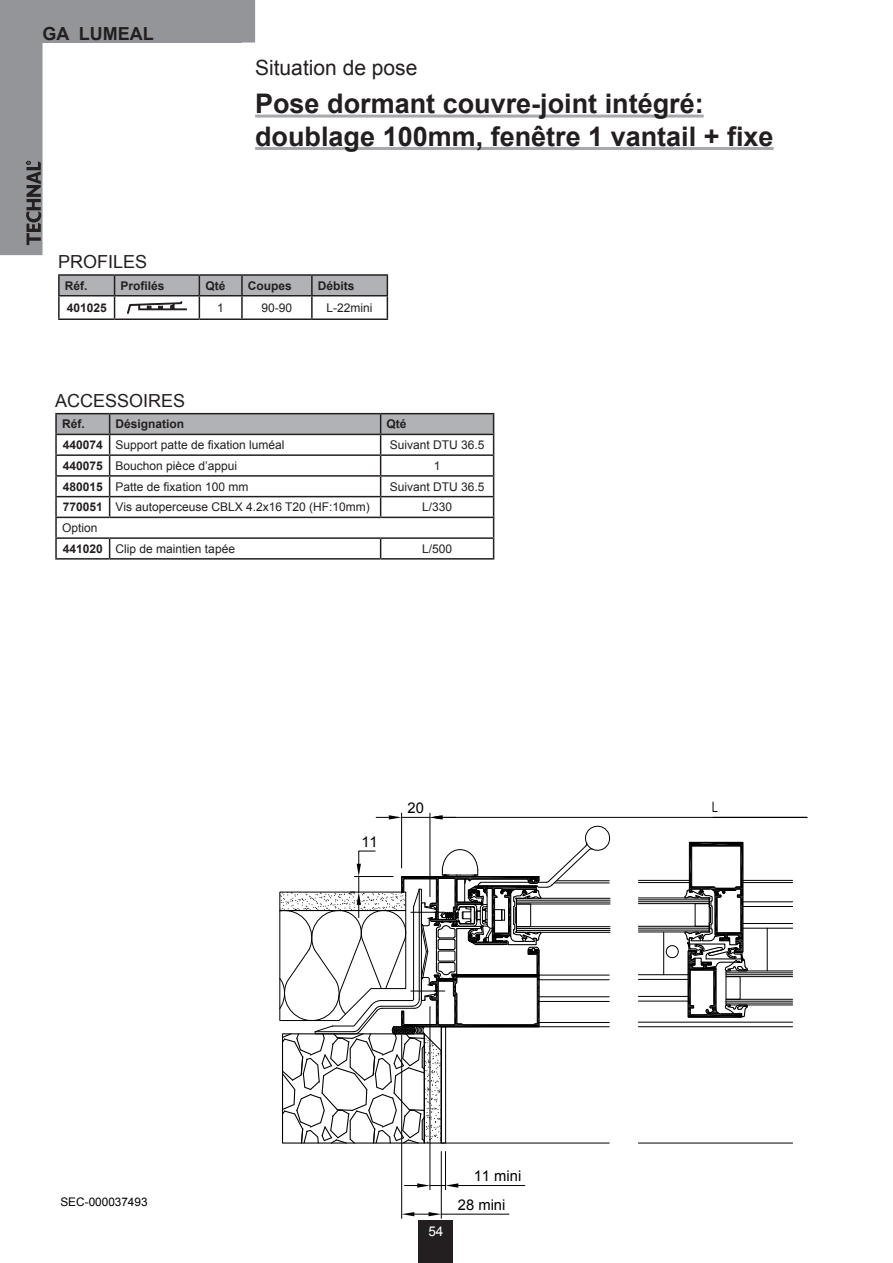
<style>
.page{position:relative;width:893px;height:1263px;background:#fff}
.page>*{position:absolute;margin:0;border:0;box-sizing:border-box;transform-origin:0 0}
.ApplicationTitle{font:700 27px "Arial";color:#231f20}
.ChapterTitle{font:21px "Arial";color:#231f20}
.Normal_e{font:18px "Arial";color:#231f20}
.t1{font:700 18px "Arial";color:#231f20}
.t2{font:14.7px "Arial";color:#000}
.t3{font:13.5px "Arial";color:#fff}
.TablePara{font:12px "Arial";color:#231f20}
.TableParaBold{font:700 12px "Arial";color:#231f20}
.TablePara-2{font:700 12px "Arial";color:#231f20}
.t4{font:11.85px "Arial";color:#000}
</style>
<div class="page">
<svg style="left:0;top:0;width:255px;height:255px"></svg>
<svg style="left:26px;top:161px;width:15px;height:84px"></svg>
<div style="left:43px;top:21px;width:199px;height:22px;background:#939598"></div>
<div style="left:419px;top:1220px;width:34px;height:43px;background:#231f20"></div>
<div style="left:638px;top:926px;width:71px;height:6px;border:1px solid #000"></div>
<hr style="left:638px;top:930px;width:71px;height:1px;background:#000">
<hr style="left:638px;top:928px;width:71px;height:1px;background:#000">
<div style="left:638px;top:898px;width:71px;height:6px;border:1px solid #000"></div>
<hr style="left:638px;top:901px;width:71px;height:1px;background:#000">
<hr style="left:638px;top:899px;width:71px;height:1px;background:#000">
<div style="left:726px;top:999px;width:67px;height:6px;border:1px solid #000"></div>
<hr style="left:726px;top:1003px;width:67px;height:1px;background:#000">
<hr style="left:726px;top:1001px;width:67px;height:1px;background:#000">
<div style="left:726px;top:971px;width:67px;height:6px;border:1px solid #000"></div>
<hr style="left:726px;top:974px;width:67px;height:1px;background:#000">
<hr style="left:726px;top:972px;width:67px;height:1px;background:#000">
<hr style="left:767px;top:928px;width:1px;height:43px;background:#000">
<hr style="left:663px;top:932px;width:1px;height:43px;background:#000">
<hr style="left:743px;top:901px;width:50px;height:1px;background:#000">
<hr style="left:743px;top:928px;width:50px;height:1px;background:#000">
<hr style="left:743px;top:923px;width:50px;height:1px;background:#000">
<hr style="left:743px;top:906px;width:50px;height:1px;background:#000">
<hr style="left:638px;top:974px;width:50px;height:1px;background:#000">
<hr style="left:638px;top:979px;width:50px;height:1px;background:#000">
<hr style="left:638px;top:996px;width:50px;height:1px;background:#000">
<hr style="left:638px;top:1001px;width:50px;height:1px;background:#000">
<hr style="left:638px;top:880px;width:51px;height:1px;background:#000">
<hr style="left:638px;top:882px;width:51px;height:1px;background:#000">
<hr style="left:743px;top:880px;width:50px;height:1px;background:#000">
<hr style="left:743px;top:882px;width:50px;height:1px;background:#000">
<hr style="left:638px;top:1022px;width:155px;height:1px;background:#000">
<hr style="left:638px;top:1026px;width:155px;height:1px;background:#000">
<hr style="left:638px;top:1142px;width:155px;height:1px;background:#000">
<svg style="left:665px;top:842px;width:84px;height:176px"></svg>
<hr style="left:430px;top:813px;width:1px;height:84px;background:#000">
<hr style="left:401px;top:813px;width:1px;height:55px;background:#000">
<hr style="left:401px;top:1035px;width:1px;height:183px;background:#000">
<hr style="left:441px;top:1151px;width:1px;height:67px;background:#000">
<hr style="left:441px;top:1214px;width:68px;height:1px;background:#000">
<svg style="left:402px;top:1212px;width:39px;height:4px"></svg>
<hr style="left:430px;top:1007px;width:1px;height:183px;background:#000">
<hr style="left:445px;top:1151px;width:1px;height:39px;background:#000">
<hr style="left:458px;top:1185px;width:67px;height:1px;background:#000">
<svg style="left:404px;top:1183px;width:54px;height:5px"></svg>
<hr style="left:441px;top:817px;width:366px;height:1px;background:#000">
<svg style="left:713px;top:801px;width:5px;height:11px"></svg>
<svg style="left:279px;top:815px;width:331px;height:329px"></svg>
<hr style="left:255px;top:115px;width:449px;height:3px;background:#a8a9ad">
<hr style="left:255px;top:147px;width:519px;height:3px;background:#a8a9ad">
<hr style="left:55px;top:413px;width:55px;height:1px;background:#231f20">
<hr style="left:110px;top:413px;width:271px;height:1px;background:#231f20">
<hr style="left:381px;top:413px;width:113px;height:1px;background:#231f20">
<svg style="left:55px;top:414px;width:439px;height:144px"></svg>
<hr style="left:55px;top:558px;width:55px;height:2px;background:#231f20">
<hr style="left:110px;top:558px;width:271px;height:2px;background:#231f20">
<hr style="left:381px;top:558px;width:113px;height:2px;background:#231f20">
<hr style="left:58px;top:274px;width:57px;height:2px;background:#231f20">
<hr style="left:115px;top:274px;width:84px;height:2px;background:#231f20">
<hr style="left:199px;top:274px;width:43px;height:2px;background:#231f20">
<hr style="left:242px;top:274px;width:70px;height:2px;background:#231f20">
<hr style="left:312px;top:274px;width:76px;height:2px;background:#231f20">
<hr style="left:58px;top:318px;width:57px;height:2px;background:#231f20">
<hr style="left:115px;top:318px;width:84px;height:2px;background:#231f20">
<hr style="left:199px;top:318px;width:43px;height:2px;background:#231f20">
<hr style="left:242px;top:318px;width:70px;height:2px;background:#231f20">
<hr style="left:312px;top:318px;width:76px;height:2px;background:#231f20">
<svg style="left:58px;top:275px;width:330px;height:43px"></svg>
<h3 class="t1" style="left:43px;top:22px;width:113px">GA LUMEAL</h3>
<p class="ChapterTitle" style="left:255px;top:54px;width:164px">Situation de pose</p>
<p class="ApplicationTitle" style="left:255px;top:86px;width:450px">Pose dormant couvre-joint intégré:</p>
<p class="ApplicationTitle" style="left:255px;top:118px;width:520px">doublage 100mm, fenêtre 1 vantail + fixe</p>
<p class="Normal_e" style="left:58px;top:250px;width:91px">PROFILES</p>
<p class="TableParaBold" style="left:65px;top:278px;width:24px">Réf.</p>
<p class="TableParaBold" style="left:121px;top:278px;width:46px">Profilés</p>
<p class="TableParaBold" style="left:205px;top:278px;width:22px">Qté</p>
<p class="TableParaBold" style="left:248px;top:278px;width:46px">Coupes</p>
<p class="TableParaBold" style="left:318px;top:278px;width:38px">Débits</p>
<p class="TablePara-2" style="left:67px;top:300px;width:42px">401025</p>
<p class="TablePara" style="left:217px;top:300px;width:8px">1</p>
<p class="TablePara" style="left:262px;top:300px;width:32px">90-90</p>
<p class="TablePara" style="left:327px;top:300px;width:48px">L-22mini</p>
<p class="Normal_e" style="left:55px;top:389px;width:132px">ACCESSOIRES</p>
<p class="TableParaBold" style="left:62px;top:416px;width:24px">Réf.</p>
<p class="TableParaBold" style="left:116px;top:416px;width:70px">Désignation</p>
<p class="TableParaBold" style="left:387px;top:416px;width:22px">Qté</p>
<p class="TablePara-2" style="left:63px;top:437px;width:42px">440074</p>
<p class="TablePara" style="left:116px;top:437px;width:170px">Support patte de fixation luméal</p>
<p class="TablePara" style="left:390px;top:437px;width:96px">Suivant DTU 36.5</p>
<p class="TablePara-2" style="left:63px;top:458px;width:42px">440075</p>
<p class="TablePara" style="left:116px;top:458px;width:123px">Bouchon pièce d’appui</p>
<p class="TablePara" style="left:434px;top:458px;width:8px">1</p>
<p class="TablePara-2" style="left:63px;top:478px;width:42px">480015</p>
<p class="TablePara" style="left:116px;top:479px;width:134px">Patte de fixation 100 mm</p>
<p class="TablePara" style="left:390px;top:479px;width:96px">Suivant DTU 36.5</p>
<p class="TablePara-2" style="left:63px;top:499px;width:42px">770051</p>
<p class="TablePara" style="left:116px;top:499px;width:256px">Vis autoperceuse CBLX 4.2x16 T20 (HF:10mm)</p>
<p class="TablePara" style="left:422px;top:499px;width:32px">L/330</p>
<p class="TablePara" style="left:62px;top:520px;width:37px">Option</p>
<p class="TablePara-2" style="left:63px;top:541px;width:42px">441020</p>
<p class="TablePara" style="left:116px;top:541px;width:121px">Clip de maintien tapée</p>
<p class="TablePara" style="left:422px;top:541px;width:32px">L/500</p>
<p class="t4" style="left:60px;top:1194px;width:89px">SEC-000037493</p>
<p class="t2" style="left:361px;top:832px;width:18px">11</p>
<p class="t2" style="left:408px;top:798px;width:18px">20</p>
<p class="t3" style="left:428px;top:1223px;width:17px">54</p>
<p class="t2" style="left:474px;top:1166px;width:49px">11 mini</p>
<p class="t2" style="left:458px;top:1195px;width:49px">28 mini</p>
</div>
